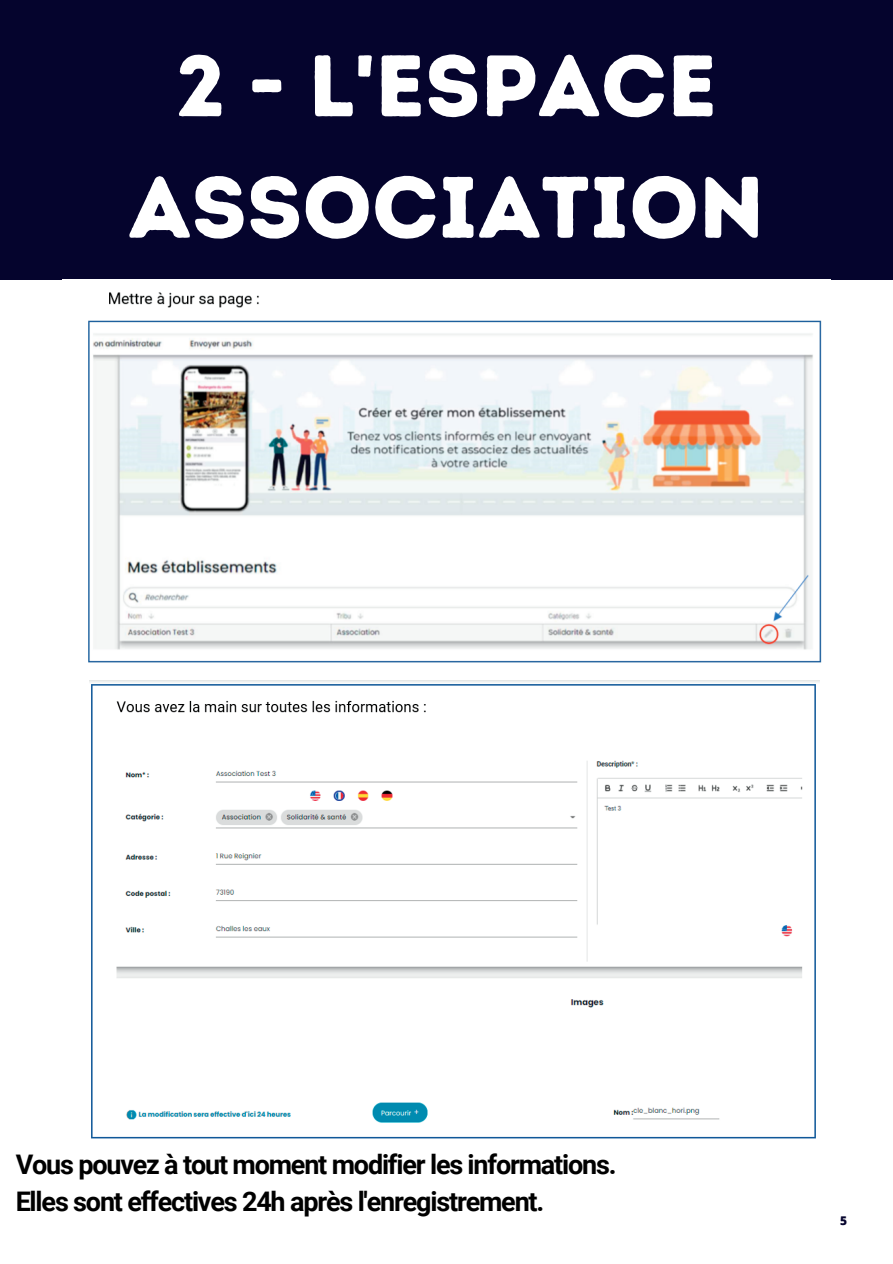
<style>
.page{position:relative;width:893px;height:1264px;background:#fff}
.page>*{position:absolute;margin:0;border:0;box-sizing:border-box;transform-origin:0 0}
.t1{font:86.85px/121.4px "Intro Rust Base";color:#fff;text-align:center}
.t2{font:700 27px/37px "Roboto";letter-spacing:-.045em;color:#000}
.t3{font:800 12px "Open Sans";color:#05042d}
</style>
<div class="page">
<div style="left:0;top:0;width:892px;height:279px;background:#05042d"></div>
<img style="left:88px;top:292px;width:734px;height:371px">
<img style="left:89px;top:680px;width:730px;height:459px">
<h1 class="t1" style="left:128px;top:25px;width:637px">2 - L'ESPACE<br>ASSOCIATION</h1>
<p class="t2" style="left:16px;top:1146px;width:602px">Vous pouvez à tout moment modifier les informations.<br>Elles sont effectives 24h après l'enregistrement.</p>
<p class="t3" style="left:840px;top:1211px;width:9px">5</p>
</div>
